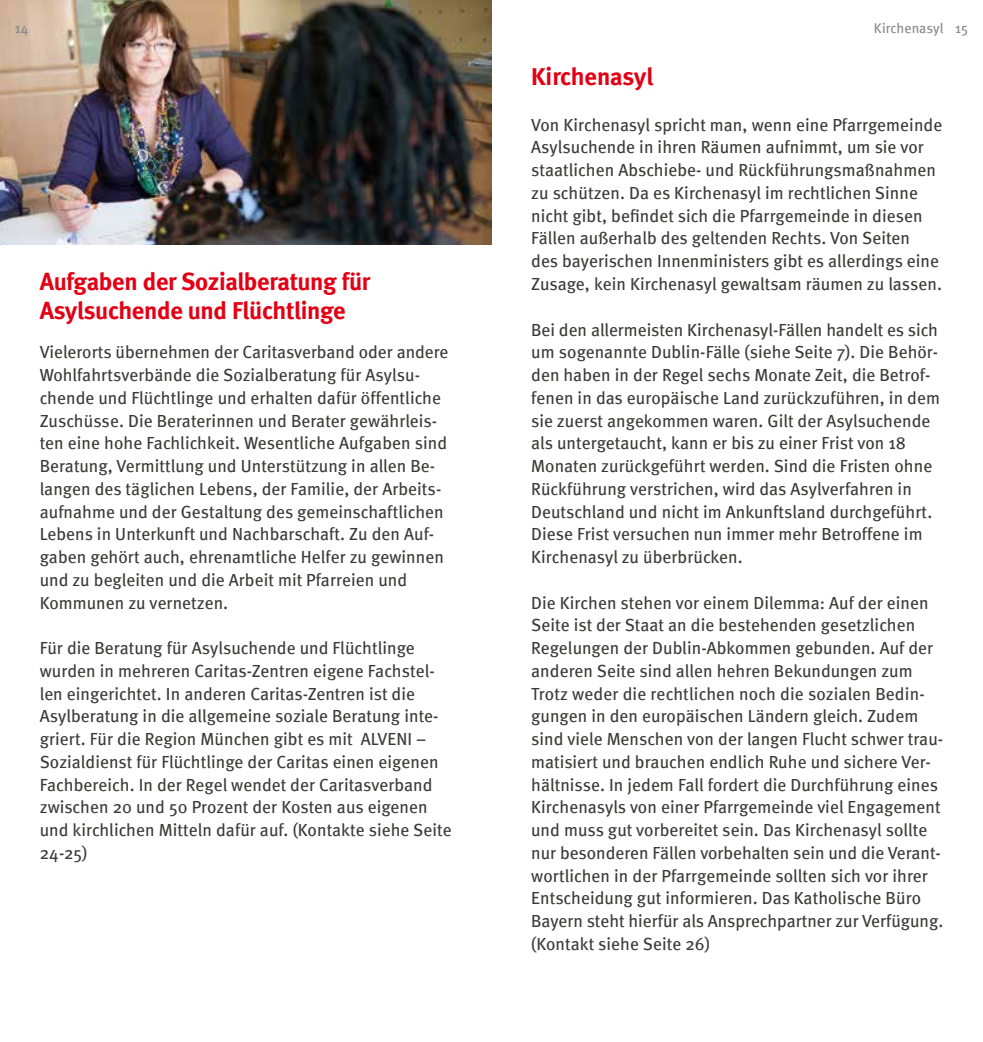
<style>
.page{position:relative;width:983px;height:1042px;background:#fff}
.page>*{position:absolute;margin:0;border:0;box-sizing:border-box;transform-origin:0 0}
.t1{font:700 24.5px/29.4px "Meta";letter-spacing:-.01em;color:#e30015}
.t2{font:17.5px/22.8px "Meta";letter-spacing:.005em;color:#3a3a39}
.t3{font:14px "Meta";letter-spacing:.005em;color:#868786}
</style>
<div class="page">
<img style="left:0;top:0;width:491px;height:244px">
<p class="t3" style="left:873px;top:20px;width:71px">Kirchenasyl</p>
<p class="t3" style="left:15px;top:20px;width:15px">14</p>
<p class="t3" style="left:954px;top:20px;width:14px">15</p>
<h1 class="t1" style="left:40px;top:266px;width:332px">Aufgaben der Sozialberatung für<br>Asylsuchende und Flüchtlinge</h1>
<p class="t2" style="left:40px;top:341px;width:410px">Vielerorts übernehmen der Caritasverband oder andere Wohlfahrtsverbände die Sozialberatung für Asylsu&shy;chende und Flüchtlinge und erhalten dafür öffentliche Zuschüsse. Die Beraterinnen und Berater gewährleis&shy;ten eine hohe Fachlichkeit. Wesentliche Aufgaben sind Beratung, Vermittlung und Unterstützung in allen Be&shy;langen des täglichen Lebens, der Familie, der Arbeits&shy;aufnahme und der Gestaltung des gemeinschaftlichen Lebens in Unterkunft und Nachbarschaft. Zu den Auf&shy;gaben gehört auch, ehrenamtliche Helfer zu gewinnen und zu begleiten und die Arbeit mit Pfarreien und Kommunen zu vernetzen.</p>
<p class="t2" style="left:40px;top:636px;width:413px">Für die Beratung für Asylsuchende und Flüchtlinge wurden in mehreren Caritas-Zentren eigene Fachstel&shy;len eingerichtet. In anderen Caritas-Zentren ist die Asylberatung in die allgemeine soziale Beratung inte&shy;griert. Für die Region München gibt es mit ALVENI – Sozialdienst für Flüchtlinge der Caritas einen eigenen Fachbereich. In der Regel wendet der Caritasverband zwischen 20 und 50 Prozent der Kosten aus eigenen und kirchlichen Mitteln dafür auf. (Kontakte siehe Seite 24-25)</p>
<h1 class="t1" style="left:531px;top:62px;width:124px">Kirchenasyl</h1>
<p class="t2" style="left:531px;top:113px;width:412px">Von Kirchenasyl spricht man, wenn eine Pfarrgemeinde Asylsuchende in ihren Räumen aufnimmt, um sie vor staatlichen Abschiebe- und Rückführungsmaßnahmen zu schützen. Da es Kirchenasyl im rechtlichen Sinne nicht gibt, befindet sich die Pfarrgemeinde in diesen Fällen außerhalb des geltenden Rechts. Von Seiten<br>des bayerischen Innenministers gibt es allerdings eine Zusage, kein Kirchenasyl gewaltsam räumen zu lassen.</p>
<p class="t2" style="left:531px;top:318px;width:410px">Bei den allermeisten Kirchenasyl-Fällen handelt es sich um sogenannte Dublin-Fälle (siehe Seite 7). Die Behör&shy;den haben in der Regel sechs Monate Zeit, die Betrof&shy;fenen in das europäische Land zurückzuführen, in dem sie zuerst angekommen waren. Gilt der Asylsuchende als untergetaucht, kann er bis zu einer Frist von 18<br>Monaten zurückgeführt werden. Sind die Fristen ohne Rückführung verstrichen, wird das Asylverfahren in Deutschland und nicht im Ankunftsland durchgeführt.<br>Diese Frist versuchen nun immer mehr Betroffene im Kirchenasyl zu überbrücken.</p>
<p class="t2" style="left:531px;top:591px;width:413px">Die Kirchen stehen vor einem Dilemma: Auf der einen Seite ist der Staat an die bestehenden gesetzlichen Regelungen der Dublin-Abkommen gebunden. Auf der anderen Seite sind allen hehren Bekundungen zum Trotz weder die rechtlichen noch die sozialen Bedin&shy;gungen in den europäischen Ländern gleich. Zudem sind viele Menschen von der langen Flucht schwer trau&shy;matisiert und brauchen endlich Ruhe und sichere Ver&shy;hältnisse. In jedem Fall fordert die Durchführung eines Kirchenasyls von einer Pfarrgemeinde viel Engagement und muss gut vorbereitet sein. Das Kirchenasyl sollte nur besonderen Fällen vorbehalten sein und die Verant&shy;wortlichen in der Pfarrgemeinde sollten sich vor ihrer Entscheidung gut informieren. Das Katholische Büro Bayern steht hierfür als Ansprechpartner zur Verfügung. (Kontakt siehe Seite 26)</p>
</div>
